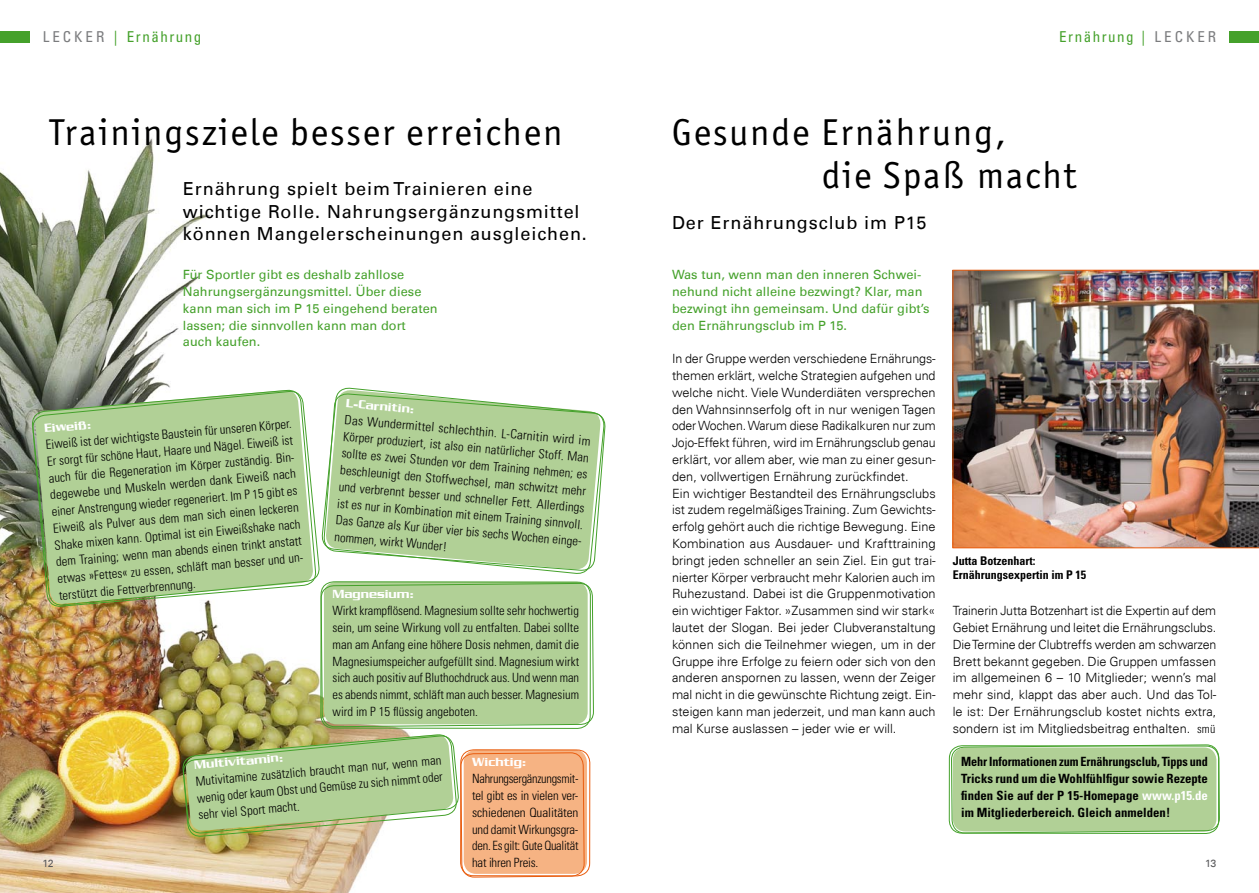
<style>
.page{position:relative;width:1259px;height:893px;background:#fff}
.page>*{position:absolute;margin:0;border:0;box-sizing:border-box;transform-origin:0 0}
.t1{font:37.5px/43.5px "Officina Sans ITC Std";letter-spacing:.05em;color:#000}
.t2{font:18px/22.5px "Univers Com 55 Roman";letter-spacing:.05em;color:#000}
.t3{font:condensed 15px "Univers LT Std";letter-spacing:.1em;color:#45a12b}
.t4{font:300 12.75px/16.8px "Univers Com 45";letter-spacing:.005em;color:#000}
.t5{font:300 condensed 12.75px/16.8px "Univers LT Std";letter-spacing:-.01em;color:#000;text-align:justify}
.t6{font:300 condensed 12.75px/16.8px "Univers LT Std";letter-spacing:-.01em;color:#000;scale:1.04 1}
.t7{font:12.75px/16.8px "Univers Com 55 Roman";letter-spacing:.005em;color:#45a12b}
.t8{font:700 condensed 12.75px/16.8px "Univers LT Std";letter-spacing:.005em;color:#000;text-align:justify;scale:.96 1}
.t9{font:500 12.75px "Serpentine";letter-spacing:.005em;color:#fff}
.t10{font:700 condensed 12px/14.4px "Univers LT Std";color:#000}
.t11{font:10.5px "Univers Com 55 Roman";color:#58585a}
.s1{color:#7b7c7e}
.s2{font-family:"Univers LT Std";font-stretch:condensed;font-size:12px}
.s3{color:#fff}
</style>
<div class="page">
<img style="left:0;top:138px;width:433px;height:755px">
<svg style="left:321px;top:387px;width:284px;height:188px"></svg>
<svg style="left:31px;top:389px;width:285px;height:218px;background:#aec995"></svg>
<div style="left:321px;top:583px;width:273px;height:144px;background:#b1d096"></div>
<div style="left:321px;top:582px;width:269px;height:147px;border:1px solid #45a12b;border-radius:13px"></div>
<img style="left:952px;top:270px;width:307px;height:278px">
<svg style="left:464px;top:750px;width:123px;height:124px"></svg>
<svg style="left:182px;top:733px;width:402px;height:160px"></svg>
<div style="left:460px;top:750px;width:130px;height:126px;border:1px solid #e95d0f;border-radius:13px"></div>
<div style="left:951px;top:744px;width:268px;height:90px;background:#b1d096"></div>
<div style="left:949px;top:745px;width:270px;height:89px;border:1px solid #45a12b;border-radius:13px"></div>
<div style="left:0;top:31px;width:30px;height:11px;background:#45a12b"></div>
<div style="left:1229px;top:31px;width:30px;height:11px;background:#45a12b"></div>
<p class="t3" style="left:43px;top:27px;width:160px"><span class="s1">LECKER</span> | Ernährung</p>
<h1 class="t1" style="left:49px;top:110px;width:515px">Trainingsziele besser erreichen</h1>
<h2 class="t2" style="left:183px;top:178px;width:405px">Ernährung spielt beim Trainieren eine wichtige Rolle. Nahrungsergänzungsmittel können Mangelerscheinungen ausgleichen.</h2>
<p class="t7" style="left:183px;top:266px;width:256px">Für Sportler gibt es deshalb zahllose Nahrungsergänzungsmittel. Über diese kann man sich im P 15 eingehend beraten lassen; die sinnvollen kann man dort auch kaufen.</p>
<p class="t9" style="left:44px;top:421px;width:49px;rotate:-5deg">Eiweiß:</p>
<p class="t5" style="left:45px;top:436px;width:251px;text-align:left;rotate:-5deg">Eiweiß ist der wichtigste Baustein für unseren Körper.<br>Er sorgt für schöne Haut, Haare und Nägel. Eiweiß ist auch für die Regeneration im Körper zuständig. Bin&shy;degewebe und Muskeln werden dank Eiweiß nach einer Anstrengung wieder regeneriert. Im P 15 gibt es Eiweiß als Pulver aus dem man sich einen leckeren Shake mixen kann. Optimal ist ein Eiweißshake nach dem Training; wenn man abends einen trinkt anstatt etwas »Fettes« zu essen, schläft man besser und un&shy;terstützt die Fettverbrennung.</p>
<p class="t9" style="left:347px;top:396px;width:70px;rotate:5deg">L-Carnitin:</p>
<p class="t6" style="left:345px;top:411px;width:241px;rotate:5deg">Das Wundermittel schlechthin. L-Carnitin wird im Körper produziert, ist also ein natürlicher Stoff. Man sollte es zwei Stunden vor dem Training nehmen; es beschleunigt den Stoffwechsel, man schwitzt mehr und verbrennt besser und schneller Fett. Allerdings ist es nur in Kombination mit einem Training sinnvoll.<br>Das Ganze als Kur über vier bis sechs Wochen einge&shy;nommen, wirkt Wunder!</p>
<p class="t9" style="left:332px;top:587px;width:83px">Magnesium:</p>
<p class="t5" style="left:332px;top:602px;width:248px">Wirkt krampflösend. Magnesium sollte sehr hochwertig sein, um seine Wirkung voll zu entfalten. Dabei sollte man am Anfang eine höhere Dosis nehmen, damit die Magnesiumspeicher aufgefüllt sind. Magnesium wirkt sich auch positiv auf Bluthochdruck aus. Und wenn man es abends nimmt, schläft man auch besser. Magnesium wird im P 15 flüssig angeboten.</p>
<p class="t11" style="left:43px;top:857px;width:13px">12</p>
<p class="t9" style="left:194px;top:758px;width:91px;rotate:-5deg">Multivitamin:</p>
<p class="t5" style="left:195px;top:773px;width:248px;rotate:-5deg">Mutivitamine zusätzlich braucht man nur, wenn man wenig oder kaum Obst und Gemüse zu sich nimmt oder sehr viel Sport macht.</p>
<p class="t9" style="left:472px;top:755px;width:56px">Wichtig:</p>
<p class="t5" style="left:472px;top:770px;width:108px">Nahrungsergänzungsmit&shy;tel gibt es in vielen ver&shy;schiedenen Qualitäten und damit Wirkungsgra&shy;den. Es gilt: Gute Qualität hat ihren Preis.</p>
<p class="t3" style="left:1059px;top:27px;width:159px">Ernährung | <span class="s1">LECKER</span></p>
<h1 class="t1" style="left:822px;top:110px;width:256px;text-indent:-150px">Gesunde Ernährung,<br>die Spaß macht</h1>
<h2 class="t2" style="left:672px;top:211px;width:256px">Der Ernährungsclub im P15</h2>
<p class="t7" style="left:672px;top:266px;width:259px">Was tun, wenn man den inneren Schwei&shy;nehund nicht alleine bezwingt? Klar, man bezwingt ihn gemeinsam. Und dafür gibt’s den Ernährungsclub im P 15.</p>
<p class="t4" style="left:672px;top:350px;width:265px">In der Gruppe werden verschiedene Ernährungs&shy;themen erklärt, welche Strategien aufgehen und welche nicht. Viele Wunderdiäten versprechen den Wahnsinnserfolg oft in nur wenigen Tagen oder Wochen. Warum diese Radikalkuren nur zum Jojo-Effekt führen, wird im Ernährungsclub genau erklärt, vor allem aber, wie man zu einer gesun&shy;den, vollwertigen Ernährung zurückfindet.<br>Ein wichtiger Bestandteil des Ernährungsclubs ist zudem regelmäßiges Training. Zum Gewichts&shy;erfolg gehört auch die richtige Bewegung. Eine Kombination aus Ausdauer- und Krafttraining bringt jeden schneller an sein Ziel. Ein gut trai&shy;nierter Körper verbraucht mehr Kalorien auch im Ruhezustand. Dabei ist die Gruppenmotivation ein wichtiger Faktor. »Zusammen sind wir stark« lautet der Slogan. Bei jeder Clubveranstaltung können sich die Teilnehmer wiegen, um in der Gruppe ihre Erfolge zu feiern oder sich von den anderen anspornen zu lassen, wenn der Zeiger mal nicht in die gewünschte Richtung zeigt. Ein&shy;steigen kann man jederzeit, und man kann auch mal Kurse auslassen – jeder wie er will.</p>
<p class="t10" style="left:952px;top:553px;width:135px">Jutta Botzenhart:<br>Ernährungsexpertin im P 15</p>
<p class="t4" style="left:952px;top:602px;width:265px;text-align:justify">Trainerin Jutta Botzenhart ist die Expertin auf dem Gebiet Ernährung und leitet die Ernährungsclubs.<br>Die Termine der Clubtreffs werden am schwarzen Brett bekannt gegeben. Die Gruppen umfassen im allgemeinen 6 – 10 Mitglieder; wenn’s mal mehr sind, klappt das aber auch. Und das Tol&shy;le ist: Der Ernährungsclub kostet nichts extra, sondern ist im Mitgliedsbeitrag enthalten. <span class="s2">smü</span></p>
<p class="t8" style="left:961px;top:753px;width:258px">Mehr Informationen zum Ernährungsclub, Tipps und Tricks rund um die Wohlfühlfigur sowie Rezepte finden Sie auf der P 15-Homepage <span class="s3">www.p15.de </span>im Mitgliederbereich. Gleich anmelden!</p>
<p class="t11" style="left:1205px;top:857px;width:13px">13</p>
</div>
